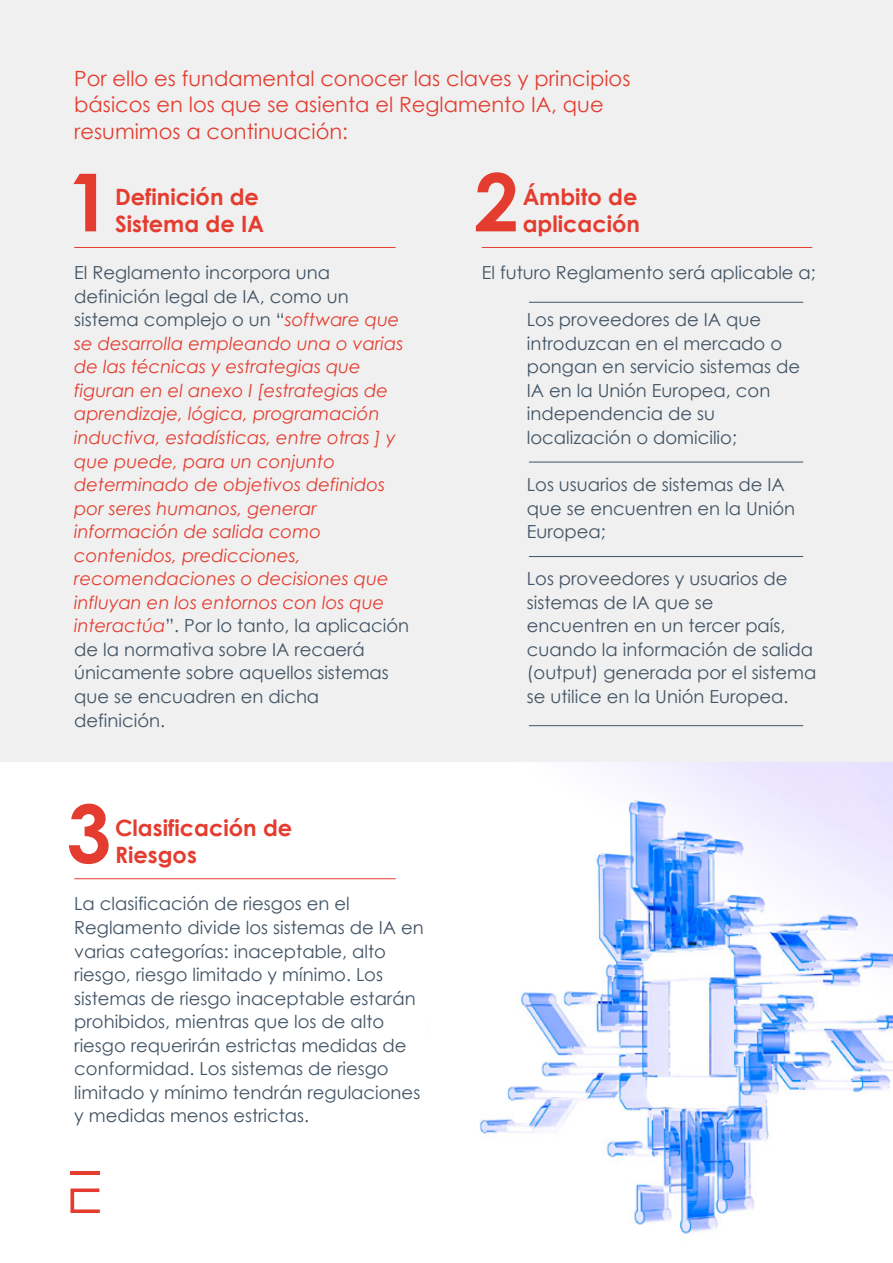
<style>
.page{position:relative;width:893px;height:1263px;background:#fff}
.page>*{position:absolute;margin:0;border:0;box-sizing:border-box;transform-origin:0 0}
.t1{font:700 80.1px "Century Gothic";color:#e43d30}
.t2{font:700 22.5px/26.4px "Century Gothic";color:#e43d30}
.t3{font:21px/26.4px "Century Gothic";color:#e43d30}
.t4{font:18px/23.5px "Century Gothic";color:#415364}
.t5{font:italic 18px/23.5px "Century Gothic";color:#e43d30}
.s1{font-style:normal;color:#415364}
</style>
<div class="page">
<div style="left:0;top:0;width:893px;height:762px;background:#f0f0f0"></div>
<hr style="left:74px;top:247px;width:322px;height:1px;background:#e43d30">
<hr style="left:74px;top:878px;width:322px;height:1px;background:#e43d30">
<hr style="left:482px;top:247px;width:330px;height:1px;background:#e43d30">
<hr style="left:529px;top:302px;width:274px;height:1px;background:#415364">
<hr style="left:529px;top:462px;width:274px;height:1px;background:#415364">
<hr style="left:529px;top:556px;width:274px;height:1px;background:#415364">
<hr style="left:529px;top:725px;width:274px;height:1px;background:#415364">
<svg style="left:70px;top:1188px;width:30px;height:25px"></svg>
<hr style="left:70px;top:1171px;width:30px;height:4px;background:#e43d30">
<img style="left:425px;top:762px;width:468px;height:472px">
<p class="t3" style="left:74px;top:65px;width:558px">Por ello es fundamental conocer las claves y principios básicos en los que se asienta el Reglamento IA, que resumimos a continuación:</p>
<h1 class="t1" style="left:67px;top:141px;width:46px">1</h1>
<p class="t2" style="left:115px;top:183px;width:150px">Definición de<br>Sistema de IA</p>
<p class="t5" style="left:74px;top:261px;width:336px"><span class="s1">El Reglamento incorpora una definición legal de IA, como un sistema complejo o un “</span>software que se desarrolla empleando una o varias de las técnicas y estrategias que figuran en el anexo I [estrategias de aprendizaje, lógica, programación inductiva, estadísticas, entre otras ] y que puede, para un conjunto determinado de objetivos definidos por seres humanos, generar información de salida como contenidos, predicciones, recomendaciones o decisiones que influyan en los entornos con los que interactúa<span class="s1">”. Por lo tanto, la aplicación de la normativa sobre IA recaerá únicamente sobre aquellos sistemas que se encuadren en dicha definición.</span></p>
<h1 class="t1" style="left:67px;top:773px;width:46px">3</h1>
<p class="t2" style="left:115px;top:814px;width:179px">Clasificación de<br>Riesgos</p>
<p class="t4" style="left:74px;top:892px;width:351px">La clasificación de riesgos en el Reglamento divide los sistemas de IA en varias categorías: inaceptable, alto riesgo, riesgo limitado y mínimo. Los sistemas de riesgo inaceptable estarán prohibidos, mientras que los de alto riesgo requerirán estrictas medidas de conformidad. Los sistemas de riesgo limitado y mínimo tendrán regulaciones y medidas menos estrictas.</p>
<h1 class="t1" style="left:474px;top:141px;width:46px">2</h1>
<p class="t2" style="left:523px;top:183px;width:119px">Ámbito de aplicación</p>
<p class="t4" style="left:482px;top:261px;width:335px">El futuro Reglamento será aplicable a;</p>
<p class="t4" style="left:527px;top:308px;width:275px">Los proveedores de IA que introduzcan en el mercado o pongan en servicio sistemas de<br>IA en la Unión Europea, con independencia de su localización o domicilio;</p>
<p class="t4" style="left:527px;top:472px;width:270px">Los usuarios de sistemas de IA que se encuentren en la Unión<br>Europea;</p>
<p class="t4" style="left:527px;top:567px;width:291px">Los proveedores y usuarios de sistemas de IA que se encuentren en un tercer país, cuando la información de salida (output) generada por el sistema se utilice en la Unión Europea.</p>
</div>
